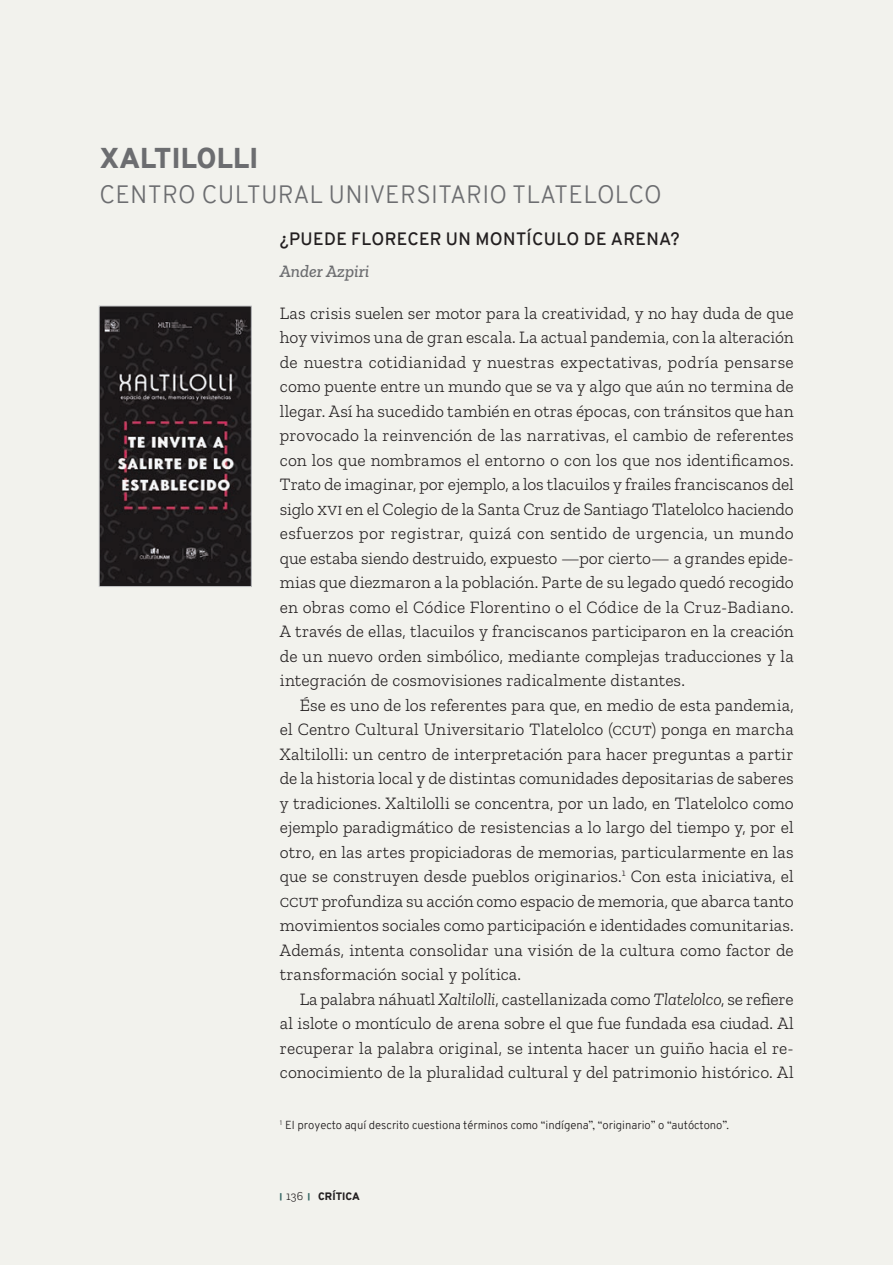
<style>
.page{position:relative;width:893px;height:1265px;background:#f2f2ed}
.page>*{position:absolute;margin:0;border:0;box-sizing:border-box;transform-origin:0 0}
.Reseña_título_genera{font:900 28px "Overpass";letter-spacing:.01em;color:#6c6d70}
.Reseña_título_genera-2{font:300 24.5px "Overpass";letter-spacing:.01em;color:#6c6d70}
.Cuerpo_del_texto{font:300 17.5px/24.5px "Zilla Slab";letter-spacing:.005em;color:#231f20;text-align:justify}
.Cuerpo_de_texto_prim{font:300 17.5px/24.5px "Zilla Slab";color:#231f20;text-align:justify}
.Reseña_subtítulo{font:600 17.5px "Overpass";letter-spacing:.02em;color:#231f20}
.Reseña_autor{font:italic 500 17.5px "Zilla Slab";color:#6c6d70}
.Nota_al_pie_de_págin{font:300 11.38px "Overpass";color:#231f20}
.t1{font:900 10.5px "Overpass";letter-spacing:.01em;color:#231f20}
.s1{font-style:italic}
.s2{font-family:"Zilla Slab";font-weight:300;font-size:12.25px}
</style>
<div class="page">
<svg style="left:280px;top:1193px;width:2px;height:7px"></svg>
<svg style="left:308px;top:1193px;width:2px;height:7px"></svg>
<div style="left:99px;top:306px;width:152px;height:281px;background:#1c191a"></div>
<img style="left:101px;top:313px;width:149px;height:269px">
<div style="left:99px;top:306px;width:153px;height:281px;border:1px solid #c7c8ca"></div>
<p class="Reseña_título_genera" style="left:99px;top:138px;width:160px">XALTILOLLI</p>
<p class="Reseña_título_genera-2" style="left:99px;top:177px;width:564px">CENTRO CULTURAL UNIVERSITARIO TLATELOLCO</p>
<p class="Reseña_subtítulo" style="left:280px;top:226px;width:401px">¿PUEDE FLORECER UN MONTÍCULO DE ARENA?</p>
<p class="Reseña_autor" style="left:280px;top:261px;width:91px">Ander Azpiri</p>
<p class="Cuerpo_de_texto_prim" style="left:280px;top:301px;width:515px">Las crisis suelen ser motor para la creatividad, y no hay duda de que hoy vivimos una de gran escala. La actual pandemia, con la alteración de nuestra cotidianidad y nuestras expectativas, podría pensarse como puente entre un mundo que se va y algo que aún no termina de llegar. Así ha sucedido también en otras épocas, con tránsitos que han provocado la reinvención de las narrativas, el cambio de referentes con los que nombramos el entorno o con los que nos identificamos.<br>Trato de imaginar, por ejemplo, a los tlacuilos y frailes franciscanos del siglo xvi en el Colegio de la Santa Cruz de Santiago Tlatelolco haciendo esfuerzos por registrar, quizá con sentido de urgencia, un mundo que estaba siendo destruido, expuesto —por cierto— a grandes epide&shy;mias que diezmaron a la población. Parte de su legado quedó recogido en obras como el Códice Florentino o el Códice de la Cruz-Badiano.<br>A través de ellas, tlacuilos y franciscanos participaron en la creación de un nuevo orden simbólico, mediante complejas traducciones y la integración de cosmovisiones radicalmente distantes.</p>
<p class="Cuerpo_del_texto" style="left:280px;top:693px;width:515px;text-indent:20px">Ése es uno de los referentes para que, en medio de esta pandemia, el Centro Cultural Universitario Tlatelolco (ccut) ponga en marcha Xaltilolli: un centro de interpretación para hacer preguntas a partir de la historia local y de distintas comunidades depositarias de saberes y tradiciones. Xaltilolli se concentra, por un lado, en Tlatelolco como ejemplo paradigmático de resistencias a lo largo del tiempo y, por el otro, en las artes propiciadoras de memorias, particularmente en las que se construyen desde pueblos originarios.<sup>1</sup> Con esta iniciativa, el ccut profundiza su acción como espacio de memoria, que abarca tanto movimientos sociales como participación e identidades comunitarias.<br>Además, intenta consolidar una visión de la cultura como factor de transformación social y política.</p>
<p class="Cuerpo_del_texto" style="left:280px;top:987px;width:515px;text-indent:20px">La palabra náhuatl <span class="s1">Xaltilolli</span>, castellanizada como <span class="s1">Tlatelolco</span>, se refiere al islote o montículo de arena sobre el que fue fundada esa ciudad. Al recuperar la palabra original, se intenta hacer un guiño hacia el re&shy;conocimiento de la pluralidad cultural y del patrimonio histórico. Al</p>
<p class="Nota_al_pie_de_págin" style="left:280px;top:1116px;width:451px"><sup>1</sup> El proyecto aquí descrito cuestiona términos como “indígena”, “originario” o “autóctono”.</p>
<p class="t1" style="left:286px;top:1189px;width:75px"><span class="s2">136</span> CRÍTICA</p>
</div>
